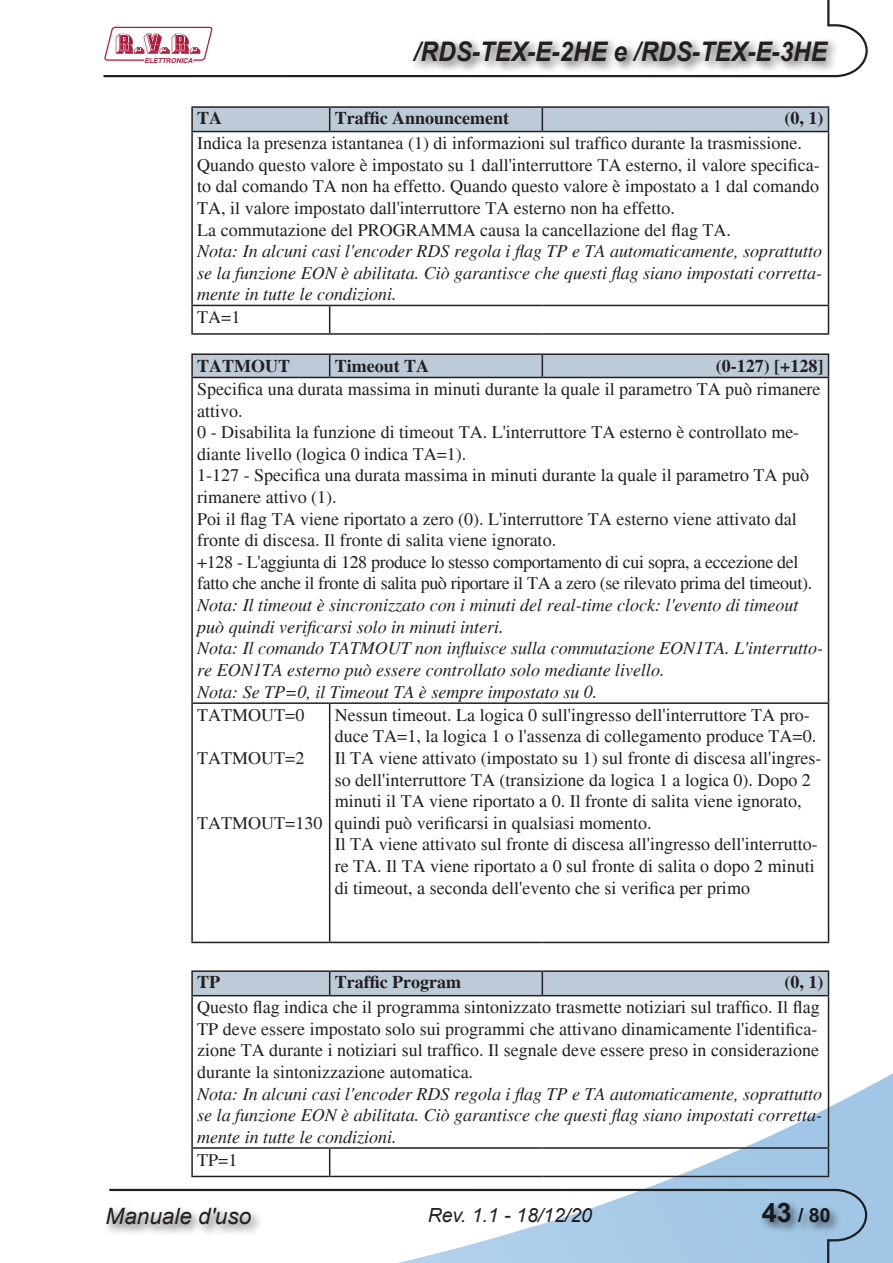
<style>
.page{position:relative;width:893px;height:1263px;background:#fff}
.page>*{position:absolute;margin:0;border:0;box-sizing:border-box;transform-origin:0 0}
.t1{font:italic 700 27px "Arial";color:#231f20;scale:.9 1}
.t2{font:italic 22.5px "Arial";color:#231f20}
.t3{font:italic 19.5px "Arial";color:#231f20}
.t4{font:700 19.5px "Arial";color:#231f20}
.t5{font:18px/21.6px "Times";color:#231f20}
.t6{font:italic 18px/21.6px "Times";color:#231f20;text-align:justify}
.t7{font:700 18px "Times";color:#231f20}
.t8{font:italic 700 6.75px "Helvetica";color:#ae1b3d}
.s1{font-size:27px}
</style>
<div class="page">
<img style="left:191px;top:984px;width:702px;height:279px">
<svg style="left:103px;top:0;width:765px;height:78px"></svg>
<svg style="left:109px;top:1188px;width:759px;height:75px"></svg>
<div style="left:410px;top:38px;width:430px;height:36px;background:#231f20;opacity:.75"></div>
<svg style="left:104px;top:27px;width:108px;height:34px"></svg>
<div style="left:759px;top:1199px;width:83px;height:35px;background:#231f20;opacity:.75"></div>
<div style="left:104px;top:1205px;width:159px;height:31px;background:#231f20;opacity:.75"></div>
<hr style="left:191px;top:106px;width:139px;height:2px;background:#231f20">
<hr style="left:191px;top:108px;width:2px;height:23px;background:#231f20">
<hr style="left:330px;top:106px;width:212px;height:2px;background:#231f20">
<hr style="left:542px;top:106px;width:287px;height:2px;background:#231f20">
<svg style="left:192px;top:107px;width:637px;height:24px;background:#b5c2ce"></svg>
<hr style="left:191px;top:131px;width:139px;height:1px;background:#231f20">
<hr style="left:191px;top:132px;width:2px;height:173px;background:#231f20">
<hr style="left:330px;top:131px;width:212px;height:1px;background:#231f20">
<hr style="left:542px;top:131px;width:287px;height:1px;background:#231f20">
<hr style="left:828px;top:132px;width:1px;height:173px;background:#231f20">
<hr style="left:191px;top:305px;width:139px;height:1px;background:#231f20">
<hr style="left:191px;top:306px;width:2px;height:27px;background:#231f20">
<hr style="left:330px;top:305px;width:212px;height:1px;background:#231f20">
<svg style="left:329px;top:306px;width:1px;height:27px"></svg>
<hr style="left:542px;top:305px;width:287px;height:1px;background:#231f20">
<svg style="left:828px;top:306px;width:1px;height:27px"></svg>
<hr style="left:191px;top:333px;width:139px;height:2px;background:#231f20">
<hr style="left:330px;top:333px;width:212px;height:2px;background:#231f20">
<hr style="left:542px;top:333px;width:287px;height:2px;background:#231f20">
<hr style="left:191px;top:353px;width:139px;height:2px;background:#231f20">
<hr style="left:191px;top:355px;width:2px;height:22px;background:#231f20">
<hr style="left:330px;top:353px;width:212px;height:2px;background:#231f20">
<hr style="left:542px;top:353px;width:287px;height:2px;background:#231f20">
<svg style="left:192px;top:354px;width:637px;height:23px;background:#b3c0cc"></svg>
<hr style="left:191px;top:377px;width:139px;height:1px;background:#231f20">
<hr style="left:191px;top:378px;width:2px;height:324px;background:#231f20">
<hr style="left:330px;top:377px;width:212px;height:1px;background:#231f20">
<hr style="left:542px;top:377px;width:287px;height:1px;background:#231f20">
<hr style="left:828px;top:378px;width:1px;height:324px;background:#231f20">
<hr style="left:191px;top:702px;width:139px;height:2px;background:#231f20">
<hr style="left:191px;top:704px;width:2px;height:238px;background:#231f20">
<hr style="left:330px;top:702px;width:212px;height:2px;background:#231f20">
<hr style="left:329px;top:704px;width:1px;height:238px;background:#231f20">
<hr style="left:542px;top:702px;width:287px;height:2px;background:#231f20">
<hr style="left:828px;top:704px;width:1px;height:238px;background:#231f20">
<hr style="left:191px;top:942px;width:139px;height:1px;background:#231f20">
<hr style="left:330px;top:942px;width:212px;height:1px;background:#231f20">
<hr style="left:542px;top:942px;width:287px;height:1px;background:#231f20">
<hr style="left:191px;top:970px;width:139px;height:2px;background:#231f20">
<hr style="left:191px;top:972px;width:2px;height:23px;background:#231f20">
<hr style="left:330px;top:970px;width:212px;height:2px;background:#231f20">
<hr style="left:542px;top:970px;width:287px;height:2px;background:#231f20">
<svg style="left:192px;top:971px;width:637px;height:24px;background:#b5c2ce"></svg>
<hr style="left:191px;top:995px;width:139px;height:1px;background:#231f20">
<hr style="left:191px;top:996px;width:2px;height:151px;background:#231f20">
<hr style="left:330px;top:995px;width:212px;height:1px;background:#231f20">
<hr style="left:542px;top:995px;width:287px;height:1px;background:#231f20">
<hr style="left:828px;top:996px;width:1px;height:151px;background:#231f20">
<hr style="left:191px;top:1147px;width:139px;height:2px;background:#231f20">
<hr style="left:191px;top:1149px;width:2px;height:27px;background:#231f20">
<hr style="left:330px;top:1147px;width:212px;height:2px;background:#231f20">
<svg style="left:329px;top:1149px;width:1px;height:27px"></svg>
<hr style="left:542px;top:1147px;width:287px;height:2px;background:#231f20">
<svg style="left:828px;top:1149px;width:1px;height:27px"></svg>
<hr style="left:191px;top:1176px;width:139px;height:1px;background:#231f20">
<hr style="left:330px;top:1176px;width:212px;height:1px;background:#231f20">
<hr style="left:542px;top:1176px;width:287px;height:1px;background:#231f20">
<p class="t8" style="left:144px;top:56px;width:50px">ELETTRONICA</p>
<h1 class="t1" style="left:414px;top:34px;width:461px">/RDS-TEX-E-2HE e /RDS-TEX-E-3HE</h1>
<p class="t7" style="left:197px;top:108px;width:27px">TA</p>
<p class="t7" style="left:335px;top:108px;width:176px">Traffic Announcement</p>
<p class="t7" style="left:784px;top:108px;width:40px">(0, 1)</p>
<p class="t5" style="left:197px;top:132px;width:624px">Indica la presenza istantanea (1) di informazioni sul traffico durante la trasmissione.<br>Quando questo valore è impostato su 1 dall'interruttore TA esterno, il valore specifica&shy;to dal comando TA non ha effetto. Quando questo valore è impostato a 1 dal comando TA, il valore impostato dall'interruttore TA esterno non ha effetto.<br>La commutazione del PROGRAMMA causa la cancellazione del flag TA.</p>
<p class="t6" style="left:197px;top:241px;width:626px">Nota: In alcuni casi l'encoder RDS regola i flag TP e TA automaticamente, soprattutto se la funzione EON è abilitata. Ciò garantisce che questi flag siano impostati corretta&shy;mente in tutte le condizioni.</p>
<p class="t5" style="left:197px;top:306px;width:45px">TA=1</p>
<p class="t7" style="left:197px;top:355px;width:95px">TATMOUT</p>
<p class="t7" style="left:335px;top:355px;width:96px">Timeout TA</p>
<p class="t7" style="left:716px;top:355px;width:109px">(0-127) [+128]</p>
<p class="t5" style="left:197px;top:378px;width:625px">Specifica una durata massima in minuti durante la quale il parametro TA può rimanere attivo.<br>0 - Disabilita la funzione di timeout TA. L'interruttore TA esterno è controllato me&shy;diante livello (logica 0 indica TA=1).<br>1-127 - Specifica una durata massima in minuti durante la quale il parametro TA può rimanere attivo (1).<br>Poi il flag TA viene riportato a zero (0). L'interruttore TA esterno viene attivato dal fronte di discesa. Il fronte di salita viene ignorato.<br>+128 - L'aggiunta di 128 produce lo stesso comportamento di cui sopra, a eccezione del fatto che anche il fronte di salita può riportare il TA a zero (se rilevato prima del timeout).</p>
<p class="t6" style="left:197px;top:595px;width:627px;text-align:left">Nota: Il timeout è sincronizzato con i minuti del real-time clock: l'evento di timeout può quindi verificarsi solo in minuti interi.<br>Nota: Il comando TATMOUT non influisce sulla commutazione EON1TA. L'interrutto&shy;re EON1TA esterno può essere controllato solo mediante livello.<br>Nota: Se TP=0, il Timeout TA è sempre impostato su 0.</p>
<p class="t5" style="left:197px;top:704px;width:109px">TATMOUT=0</p>
<p class="t5" style="left:197px;top:747px;width:109px">TATMOUT=2</p>
<p class="t5" style="left:335px;top:704px;width:488px">Nessun timeout. La logica 0 sull'ingresso dell'interruttore TA pro&shy;duce TA=1, la logica 1 o l'assenza di collegamento produce TA=0.<br>Il TA viene attivato (impostato su 1) sul fronte di discesa all'ingres&shy;so dell'interruttore TA (transizione da logica 1 a logica 0). Dopo 2 minuti il TA viene riportato a 0. Il fronte di salita viene ignorato, quindi può verificarsi in qualsiasi momento.<br>Il TA viene attivato sul fronte di discesa all'ingresso dell'interrutto&shy;re TA. Il TA viene riportato a 0 sul fronte di salita o dopo 2 minuti di timeout, a seconda dell'evento che si verifica per primo</p>
<p class="t5" style="left:197px;top:812px;width:127px">TATMOUT=130</p>
<p class="t7" style="left:197px;top:972px;width:25px">TP</p>
<p class="t7" style="left:335px;top:972px;width:128px">Traffic Program</p>
<p class="t7" style="left:784px;top:972px;width:40px">(0, 1)</p>
<p class="t5" style="left:197px;top:997px;width:624px">Questo flag indica che il programma sintonizzato trasmette notiziari sul traffico. Il flag TP deve essere impostato solo sui programmi che attivano dinamicamente l'identifica&shy;zione TA durante i notiziari sul traffico. Il segnale deve essere preso in considerazione durante la sintonizzazione automatica.</p>
<p class="t6" style="left:197px;top:1083px;width:626px">Nota: In alcuni casi l'encoder RDS regola i flag TP e TA automaticamente, soprattutto se la funzione EON è abilitata. Ciò garantisce che questi flag siano impostati corretta&shy;mente in tutte le condizioni.</p>
<p class="t5" style="left:197px;top:1149px;width:42px">TP=1</p>
<p class="t2" style="left:106px;top:1202px;width:147px">Manuale d'uso</p>
<p class="t3" style="left:428px;top:1203px;width:166px">Rev. 1.1 - 18/12/20</p>
<p class="t4" style="left:762px;top:1202px;width:70px"><span class="s1">43</span> / 80</p>
</div>
